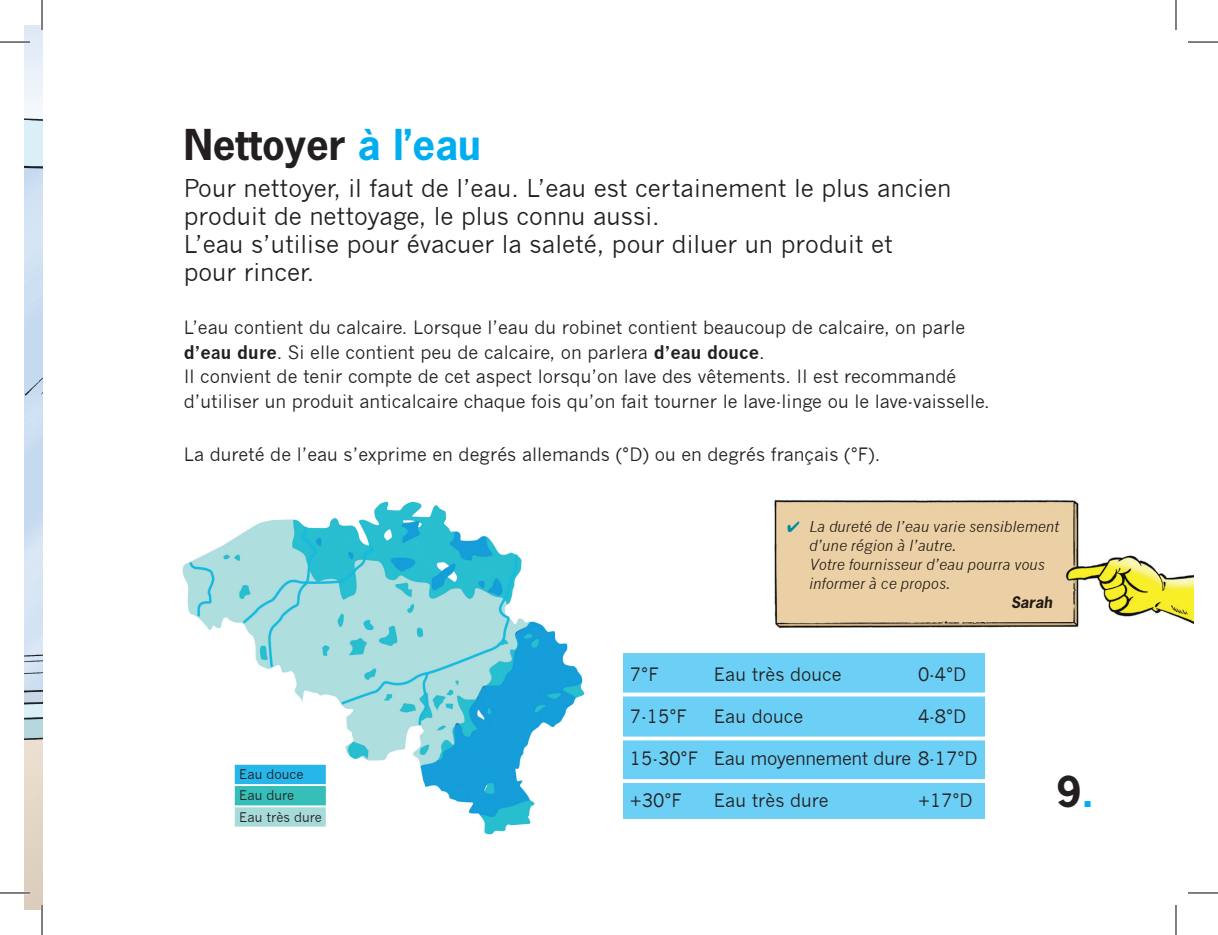
<style>
.page{position:relative;width:1218px;height:935px;background:#fff}
.page>*{position:absolute;margin:0;border:0;box-sizing:border-box;transform-origin:0 0}
.t1{font:700 40px "News Gothic Std";color:#231f20}
.t2{font:24px/28px "News Gothic";color:#231f20}
.t3{font:18px/24.6px "News Gothic";color:#231f20}
.t4{font:italic 15px/19px "News Gothic";color:#231f20}
.t5{font:italic 700 15px "News Gothic Std";color:#231f20}
.t6{font:13px/21.2px "News Gothic";color:#231f20}
.s1{color:#00aeef}
.s2{font-weight:700}
</style>
<div class="page">
<img style="left:774px;top:499px;width:305px;height:42px">
<img style="left:774px;top:541px;width:419px;height:87px">
<img style="left:25px;top:25px;width:17px;height:884px">
<div style="left:624px;top:653px;width:361px;height:166px;background:#6bcff6"></div>
<svg style="left:623px;top:692px;width:362px;height:4px"></svg>
<svg style="left:623px;top:736px;width:362px;height:4px"></svg>
<hr style="left:599px;top:779px;width:448px;height:3px;background:#fff">
<img style="left:182px;top:501px;width:403px;height:334px">
<div style="left:218px;top:756px;width:100px;height:78px;background:#fff"></div>
<div style="left:235px;top:764px;width:91px;height:20px;background:#26b6ea;border:2px solid #26b6ea"></div>
<div style="left:235px;top:786px;width:91px;height:19px;background:#35bfb8"></div>
<div style="left:235px;top:807px;width:91px;height:19px;background:#a6dbd9;border:2px solid #a6dbd9"></div>
<hr style="left:0;top:41px;width:30px;height:2px;background:#fff">
<hr style="left:0;top:891px;width:30px;height:3px;background:#fff">
<hr style="left:41px;top:0;width:2px;height:30px;background:#fff">
<hr style="left:41px;top:904px;width:2px;height:30px;background:#fff">
<hr style="left:0;top:42px;width:30px;height:1px;background:#000">
<hr style="left:1188px;top:42px;width:30px;height:1px;background:#000">
<hr style="left:0;top:892px;width:30px;height:1px;background:#000">
<hr style="left:1188px;top:892px;width:30px;height:1px;background:#000">
<hr style="left:42px;top:0;width:1px;height:30px;background:#000">
<hr style="left:42px;top:904px;width:1px;height:30px;background:#000">
<hr style="left:1176px;top:0;width:1px;height:30px;background:#000">
<hr style="left:1176px;top:904px;width:1px;height:30px;background:#000">
<h1 class="t1" style="left:184px;top:118px;width:299px">Nettoyer <span class="s1">à l’eau</span></h1>
<h2 class="t2" style="left:184px;top:175px;width:769px">Pour nettoyer, il faut de l’eau. L’eau est certainement le plus ancien produit de nettoyage, le plus connu aussi.<br>L’eau s’utilise pour évacuer la saleté, pour diluer un produit et<br>pour rincer.</h2>
<p class="t3" style="left:184px;top:315px;width:807px">L’eau contient du calcaire. Lorsque l’eau du robinet contient beaucoup de calcaire, on parle <span class="s2">d’eau dure</span>. Si elle contient peu de calcaire, on parlera <span class="s2">d’eau douce</span>.<br>Il convient de tenir compte de cet aspect lorsqu’on lave des vêtements. Il est recommandé d’utiliser un produit anticalcaire chaque fois qu’on fait tourner le lave-linge ou le lave-vaisselle.</p>
<p class="t3" style="left:184px;top:442px;width:698px">La dureté de l’eau s’exprime en degrés allemands (°D) ou en degrés français (°F).</p>
<p class="t6" style="left:239px;top:763px;width:84px">Eau douce<br>Eau dure<br>Eau très dure</p>
<p class="t4" style="left:809px;top:517px;width:252px;text-indent:-22px"><span class="s1">✔</span> La dureté de l’eau varie sensiblement d’une région à l’autre.<br>Votre fournisseur d’eau pourra vous informer à ce propos.</p>
<p class="t5" style="left:1011px;top:592px;width:43px">Sarah</p>
<p class="t3" style="left:630px;top:662px;width:30px">7°F</p>
<p class="t3" style="left:714px;top:662px;width:129px">Eau très douce</p>
<p class="t3" style="left:918px;top:662px;width:50px">0-4°D</p>
<p class="t3" style="left:630px;top:704px;width:58px">7-15°F</p>
<p class="t3" style="left:714px;top:704px;width:91px">Eau douce</p>
<p class="t3" style="left:918px;top:704px;width:50px">4-8°D</p>
<p class="t3" style="left:630px;top:746px;width:349px">15-30°F Eau moyennement dure 8-17°D</p>
<p class="t3" style="left:630px;top:788px;width:53px">+30°F</p>
<p class="t3" style="left:714px;top:788px;width:116px">Eau très dure</p>
<p class="t3" style="left:918px;top:788px;width:56px">+17°D</p>
<h1 class="t1" style="left:1056px;top:765px;width:39px">9<span class="s1">.</span></h1>
</div>
